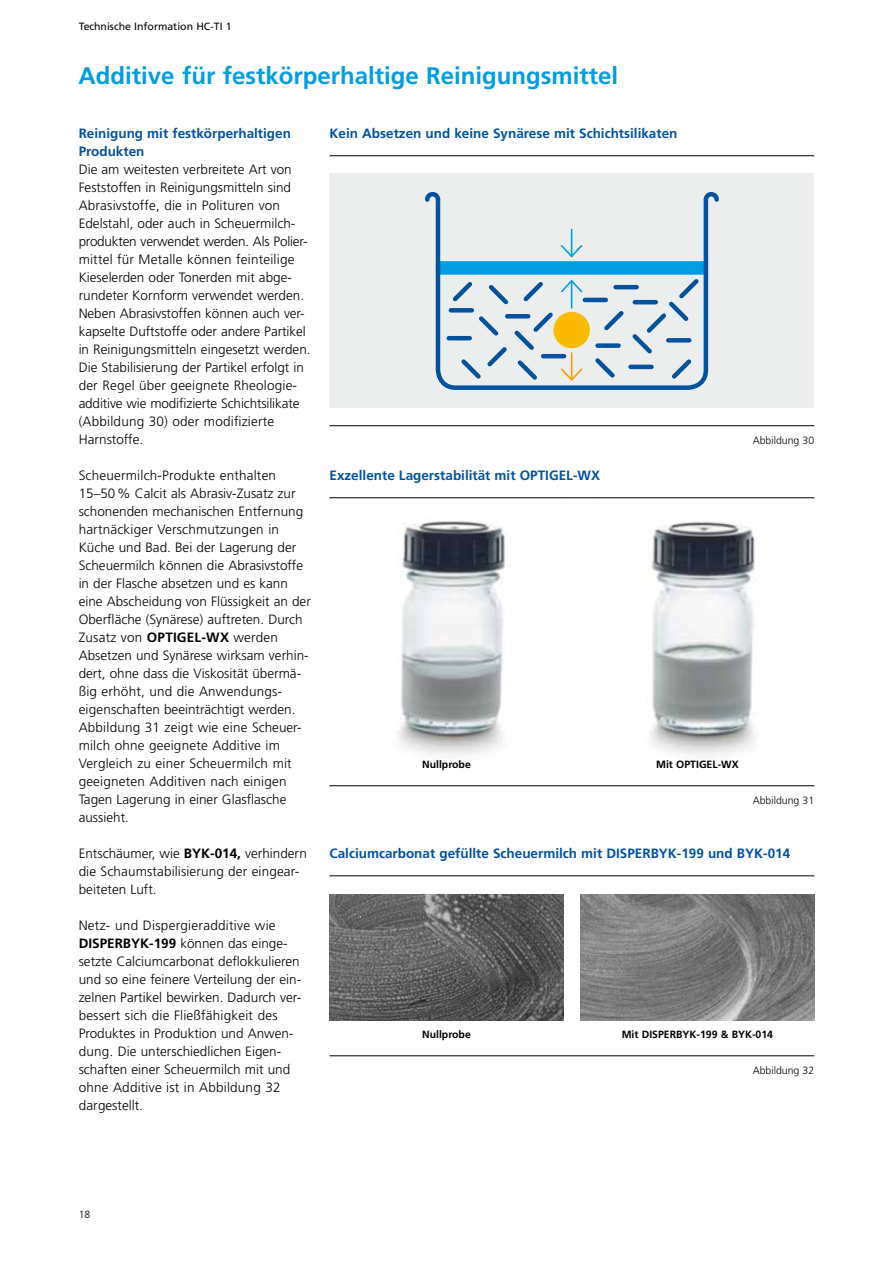
<style>
.page{position:relative;width:893px;height:1263px;background:#fff}
.page>*{position:absolute;margin:0;border:0;box-sizing:border-box;transform-origin:0 0}
.t1{font:700 24px "Frutiger LT";color:#009ee0}
.t2{font:300 13.5px/18px "Frutiger LT";color:#000}
.t3{font:700 13.5px/18px "Frutiger LT";color:#00529f}
.t4{font:700 10.5px "Frutiger LT";color:#000}
.t5{font:300 10.5px "Frutiger LT";color:#000}
.t6{font:10.5px "Frutiger LT";color:#000}
.s1{font-weight:700}
</style>
<div class="page">
<img style="left:398px;top:521px;width:108px;height:235px">
<img style="left:645px;top:521px;width:111px;height:235px">
<hr style="left:330px;top:785px;width:484px;height:1px;background:#000">
<hr style="left:330px;top:497px;width:484px;height:1px;background:#000">
<hr style="left:330px;top:1055px;width:484px;height:1px;background:#000">
<hr style="left:330px;top:875px;width:484px;height:1px;background:#000">
<img style="left:330px;top:894px;width:233px;height:126px">
<img style="left:580px;top:894px;width:234px;height:126px">
<hr style="left:330px;top:425px;width:484px;height:1px;background:#000">
<hr style="left:330px;top:155px;width:484px;height:1px;background:#000">
<div style="left:330px;top:174px;width:484px;height:234px;background:#eceded"></div>
<svg style="left:435px;top:204px;width:274px;height:186px"></svg>
<svg style="left:703px;top:191px;width:16px;height:13px"></svg>
<svg style="left:425px;top:191px;width:16px;height:13px"></svg>
<svg style="left:449px;top:278px;width:135px;height:106px"></svg>
<svg style="left:591px;top:275px;width:112px;height:108px"></svg>
<p class="t6" style="left:79px;top:20px;width:154px">Technische Information HC-TI 1</p>
<h1 class="t1" style="left:79px;top:61px;width:541px">Additive für festkörperhaltige Reinigungsmittel</h1>
<p class="t3" style="left:79px;top:124px;width:214px">Reinigung mit festkörperhaltigen<br>Produkten</p>
<p class="t2" style="left:79px;top:160px;width:233px">Die am weitesten verbreitete Art von Feststoffen in Reinigungsmitteln sind Abrasivstoffe, die in Polituren von Edelstahl, oder auch in Scheuermilch&shy;produkten verwendet werden. Als Polier&shy;mittel für Metalle können feinteilige Kieselerden oder Tonerden mit abge&shy;rundeter Kornform verwendet werden.<br>Neben Abrasivstoffen können auch ver&shy;kapselte Duftstoffe oder andere Partikel in Reinigungsmitteln eingesetzt werden.<br>Die Stabilisierung der Partikel erfolgt in der Regel über geeignete Rheologie&shy;additive wie modifizierte Schichtsilikate (Abbildung 30) oder modifizierte Harnstoffe.</p>
<p class="t2" style="left:79px;top:466px;width:234px">Scheuermilch-Produkte enthalten 15–50% Calcit als Abrasiv-Zusatz zur schonenden mechanischen Entfernung hartnäckiger Verschmutzungen in Küche und Bad. Bei der Lagerung der Scheuermilch können die Abrasivstoffe in der Flasche absetzen und es kann eine Abscheidung von Flüssigkeit an der Oberfläche (Synärese) auftreten. Durch Zusatz von <span class="s1">OPTIGEL-WX</span> werden Absetzen und Synärese wirksam verhin&shy;dert, ohne dass die Viskosität übermä&shy;ßig erhöht, und die Anwendungs&shy;eigenschaften beeinträchtigt werden.<br>Abbildung 31 zeigt wie eine Scheuer&shy;milch ohne geeignete Additive im Vergleich zu einer Scheuermilch mit geeigneten Additiven nach einigen Tagen Lagerung in einer Glasflasche aussieht.</p>
<p class="t2" style="left:79px;top:844px;width:230px">Entschäumer, wie <span class="s1">BYK-014,</span> verhindern die Schaumstabilisierung der eingear&shy;beiteten Luft.</p>
<p class="t2" style="left:79px;top:916px;width:224px">Netz- und Dispergieradditive wie <span class="s1">DISPERBYK-199</span> können das einge&shy;setzte Calciumcarbonat deflokkulieren und so eine feinere Verteilung der ein&shy;zelnen Partikel bewirken. Dadurch ver&shy;bessert sich die Fließfähigkeit des Produktes in Produktion und Anwen&shy;dung. Die unterschiedlichen Eigen&shy;schaften einer Scheuermilch mit und ohne Additive ist in Abbildung 32 dargestellt.</p>
<p class="t3" style="left:330px;top:124px;width:349px">Kein Absetzen und keine Synärese mit Schichtsilikaten</p>
<p class="t5" style="left:753px;top:434px;width:63px">Abbildung 30</p>
<p class="t3" style="left:330px;top:466px;width:272px">Exzellente Lagerstabilität mit OPTIGEL-WX</p>
<p class="t4" style="left:422px;top:758px;width:50px">Nullprobe</p>
<p class="t4" style="left:656px;top:758px;width:84px">Mit OPTIGEL-WX</p>
<p class="t5" style="left:753px;top:794px;width:63px">Abbildung 31</p>
<p class="t3" style="left:330px;top:844px;width:462px">Calciumcarbonat gefüllte Scheuermilch mit DISPERBYK-199 und BYK-014</p>
<p class="t4" style="left:422px;top:1028px;width:50px">Nullprobe</p>
<p class="t4" style="left:622px;top:1028px;width:153px">Mit DISPERBYK-199 &amp; BYK-014</p>
<p class="t5" style="left:753px;top:1064px;width:63px">Abbildung 32</p>
<p class="t5" style="left:79px;top:1208px;width:13px">18</p>
</div>
